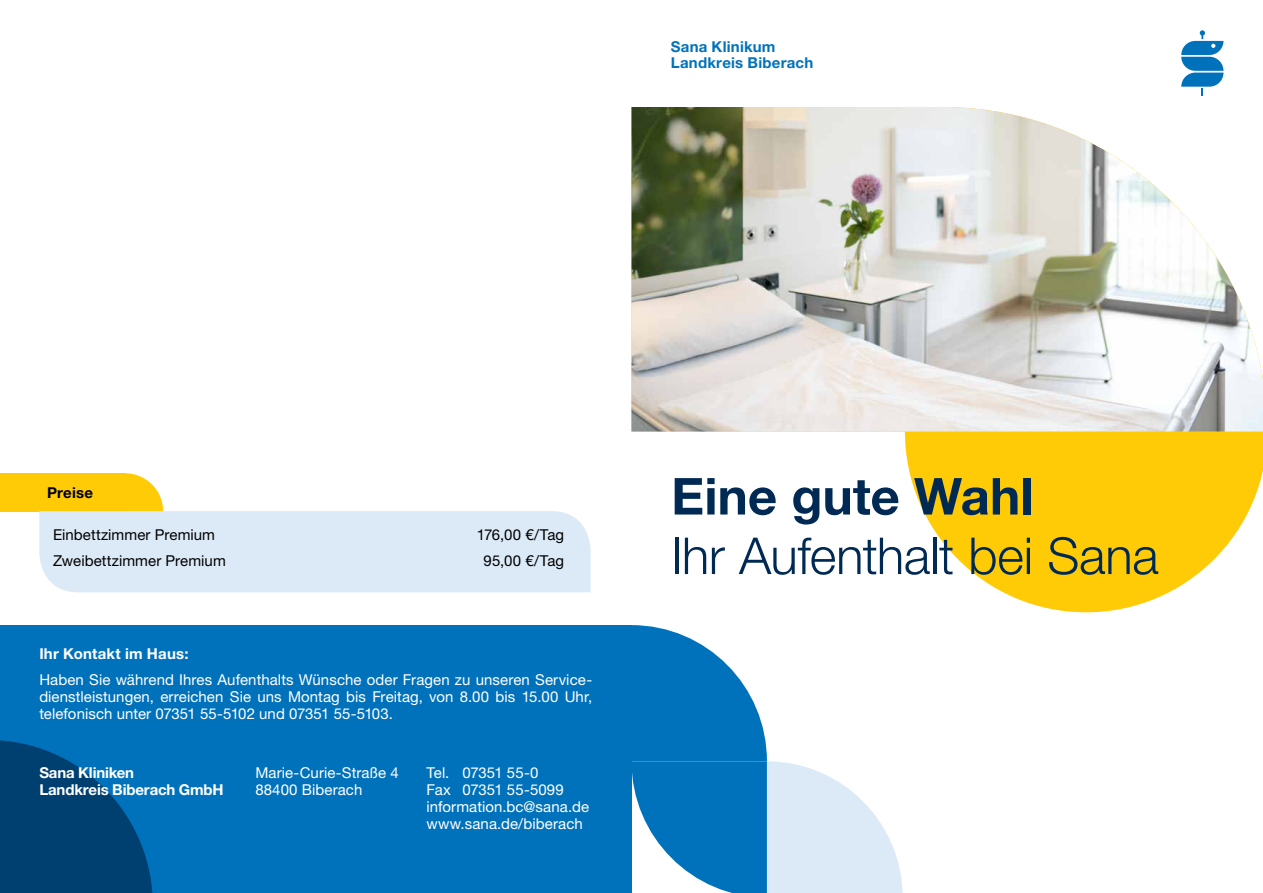
<style>
.page{position:relative;width:1263px;height:893px;background:#fff}
.page>*{position:absolute;margin:0;border:0;box-sizing:border-box;transform-origin:0 0}
.t1{font:300 51px "Helvetica Neue LT Pro";letter-spacing:-.01em;color:#002a54}
.t2{font:700 51px "Helvetica Neue LT Pro";color:#002a54}
.t3{font:15px/17px "Helvetica Neue LT Pro";letter-spacing:.005em;color:#fff;text-align:justify}
.t4{font:15px "Helvetica Neue LT Pro";letter-spacing:.005em;color:#000}
.t5{font:700 15px "Helvetica Neue LT Pro";letter-spacing:-.01em;color:#fff}
.t6{font:700 15px/16.5px "Helvetica Neue LT Pro";letter-spacing:.015em;color:#0072bc}
.t7{font:700 15px "Helvetica Neue LT Pro";letter-spacing:.015em;color:#fff}
.t8{font:15px "Helvetica Neue LT Pro";letter-spacing:-.015em;color:#fff}
.t9{font:700 15px "Helvetica Neue LT Pro";letter-spacing:.015em;color:#000}
</style>
<div class="page">
<svg style="left:905px;top:431px;width:358px;height:181px;fill:#ffcb07"></svg>
<img style="left:631px;top:107px;width:632px;height:324px">
<div style="left:0;top:625px;width:631px;height:268px;background:#0072bc"></div>
<div style="left:0;top:473px;width:125px;height:38px;background:#ffcb07"></div>
<svg style="left:631px;top:625px;width:272px;height:268px"></svg>
<svg style="left:0;top:740px;width:153px;height:153px"></svg>
<svg style="left:39px;top:473px;width:552px;height:119px"></svg>
<svg style="left:1181px;top:30px;width:42px;height:65px"></svg>
<p class="t6" style="left:671px;top:38px;width:144px">Sana Klinikum<br>Landkreis Biberach</p>
<p class="t9" style="left:47px;top:483px;width:47px">Preise</p>
<p class="t4" style="left:53px;top:525px;width:163px">Einbettzimmer Premium</p>
<p class="t4" style="left:477px;top:525px;width:89px">176,00 €/Tag</p>
<p class="t4" style="left:53px;top:551px;width:174px">Zweibettzimmer Premium</p>
<p class="t4" style="left:484px;top:551px;width:82px">95,00 €/Tag</p>
<p class="t7" style="left:39px;top:644px;width:151px">Ihr Kontakt im Haus:</p>
<p class="t3" style="left:39px;top:670px;width:554px">Haben Sie während Ihres Aufenthalts Wünsche oder Fragen zu unseren Service&shy;dienstleistungen, erreichen Sie uns Montag bis Freitag, von 8.00 bis 15.00 Uhr, telefonisch unter 07351 55-5102 und 07351 55-5103.</p>
<p class="t5" style="left:39px;top:764px;width:96px">Sana Kliniken</p>
<p class="t3" style="left:255px;top:764px;width:145px">Marie-Curie-Straße 4</p>
<p class="t8" style="left:426px;top:764px;width:114px">Tel. 07351 55-0</p>
<p class="t5" style="left:39px;top:781px;width:186px">Landkreis Biberach GmbH</p>
<p class="t3" style="left:255px;top:781px;width:109px">88400 Biberach</p>
<p class="t3" style="left:426px;top:781px;width:164px;text-align:left">Fax 07351 55-5099 information.bc@sana.de www.sana.de/biberach</p>
<h1 class="t2" style="left:671px;top:465px;width:364px">Eine gute Wahl</h1>
<h1 class="t1" style="left:671px;top:525px;width:489px">Ihr Aufenthalt bei Sana</h1>
</div>
